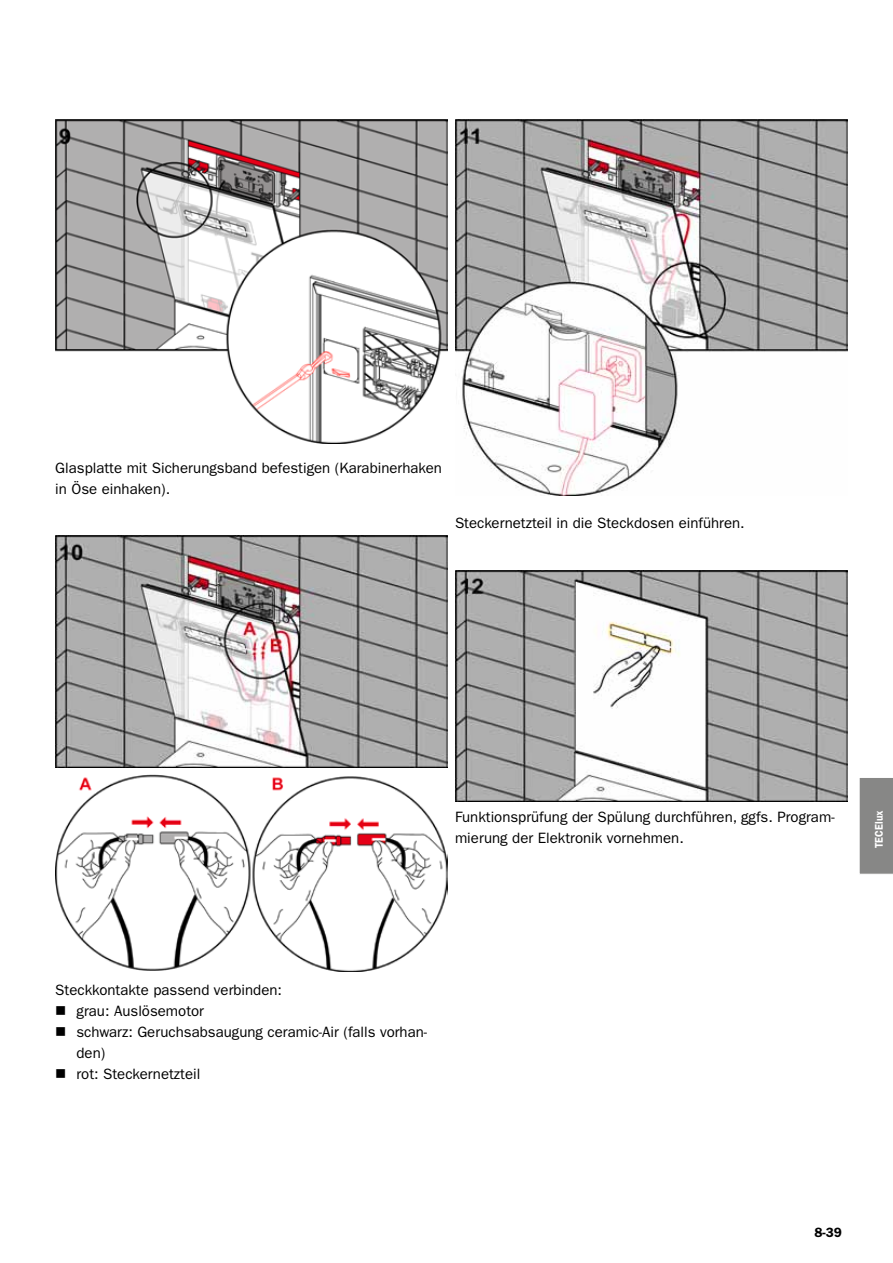
<style>
.page{position:relative;width:893px;height:1263px;background:#fff}
.page>*{position:absolute;margin:0;border:0;box-sizing:border-box;transform-origin:0 0}
.t1{font:15px/21px "Franklin Gothic";color:#000}
.t2{font:600 13.5px "Franklin Gothic";color:#000}
.t3{font:600 11.25px "Franklin Gothic";letter-spacing:.005em;color:#fff;scale:.9 1}
</style>
<div class="page">
<div style="left:859px;top:778px;width:34px;height:96px;background:#878786"></div>
<img style="left:55px;top:119px;width:393px;height:325px">
<img style="left:55px;top:536px;width:393px;height:231px">
<img style="left:55px;top:774px;width:393px;height:197px">
<img style="left:455px;top:119px;width:393px;height:377px">
<img style="left:455px;top:570px;width:393px;height:231px">
<p class="t1" style="left:55px;top:457px;width:388px">Glasplatte mit Sicherungsband befestigen (Karabinerhaken in Öse einhaken).</p>
<p class="t1" style="left:455px;top:513px;width:291px">Steckernetzteil in die Steckdosen einführen.</p>
<p class="t1" style="left:455px;top:807px;width:381px">Funktionsprüfung der Spülung durchführen, ggfs. Program&shy;mierung der Elektronik vornehmen.</p>
<p class="t3" style="left:872px;top:848px;width:43px;rotate:-90deg">TECElux</p>
<p class="t1" style="left:77px;top:980px;width:352px;text-indent:-21px">Steckkontakte passend verbinden:<br>grau: Auslösemotor<br>schwarz: Geruchsabsaugung ceramic-Air (falls vorhan&shy;den)<br>rot: Steckernetzteil</p>
<p class="t2" style="left:814px;top:1224px;width:29px">8-39</p>
</div>
